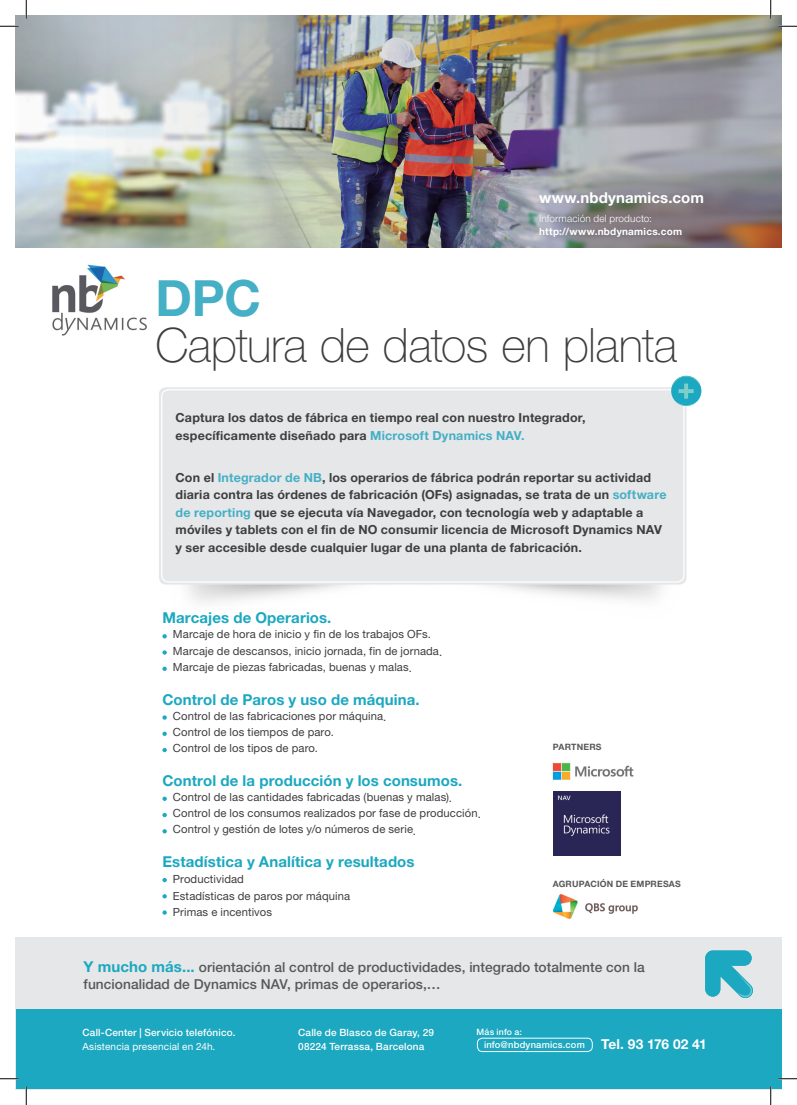
<style>
.page{position:relative;width:797px;height:1105px;background:#fff}
.page>*{position:absolute;margin:0;border:0;box-sizing:border-box;transform-origin:0 0}
.titulos{font:700 50px "Helvetica Neue LT Std";color:#44afc5}
.titulos-2{font:100 47.5px "Helvetica Neue LT Std";letter-spacing:-.01em;color:#3e3e3f}
.titulo02{font:700 15px "Helvetica Neue LT Std";letter-spacing:.005em;color:#1ba8c0}
.titulo02-2{font:700 15px "Helvetica Neue LT Std";letter-spacing:.005em;color:#fff}
.titulos-3{font:500 13.75px/17.5px "Helvetica Neue LT Std";letter-spacing:.005em;color:#57585a}
.titulo02-3{font:700 13.75px "Helvetica Neue LT Std";letter-spacing:-.01em;color:#fff}
.titulo02-4{font:700 12.5px/17.5px "Helvetica Neue LT Std";letter-spacing:.015em;color:#3e3e3f}
.llistat{font:11.25px "Helvetica Neue LT Std";letter-spacing:.01em;color:#3e3e3f}
.titulo02-5{font:500 10px "Helvetica Neue LT Std";letter-spacing:.015em;color:#fff}
.titulo02-6{font:10px "Helvetica Neue LT Std";letter-spacing:.015em;color:#fff}
.titulo02-7{font:700 10px "Helvetica Neue LT Std";letter-spacing:.025em;color:#fff}
.titulo02-8{font:300 10px "Helvetica Neue LT Std";letter-spacing:.015em;color:#fff}
.titulo02-9{font:500 9.38px "Helvetica Neue LT Std";letter-spacing:.02em;color:#fff}
.titulos-4{font:700 8.75px "Helvetica Neue LT Std";letter-spacing:.025em;color:#57585a}
.titulo02-10{font:500 8.75px "Helvetica Neue LT Std";letter-spacing:.02em;color:#fff}
.s1{color:#44afc5}
.s2{font-weight:700;font-size:15px;color:#1ba8c0}
</style>
<div class="page">
<div style="left:16px;top:937px;width:765px;height:152px;background:#e6e7e9"></div>
<div style="left:16px;top:1009px;width:765px;height:80px;background:#1ba8c0"></div>
<img style="left:52px;top:264px;width:95px;height:72px">
<img style="left:16px;top:16px;width:765px;height:232px">
<img style="left:553px;top:791px;width:67px;height:64px">
<img style="left:553px;top:895px;width:85px;height:23px">
<img style="left:552px;top:762px;width:82px;height:18px">
<div style="left:159px;top:387px;width:527px;height:197px;background:#e6e7e9;border-radius:7px"></div>
<div style="left:161px;top:389px;width:523px;height:194px;border:1px solid #fff;border-radius:7px"></div>
<svg style="left:671px;top:376px;width:30px;height:30px"></svg>
<svg style="left:672px;top:376px;width:28px;height:30px"></svg>
<svg style="left:705px;top:950px;width:48px;height:48px"></svg>
<div style="left:477px;top:1038px;width:115px;height:14px;border:1px solid #fff;border-radius:5px"></div>
<svg style="left:162px;top:634px;width:5px;height:4px"></svg>
<svg style="left:162px;top:650px;width:5px;height:5px"></svg>
<svg style="left:162px;top:667px;width:5px;height:4px"></svg>
<svg style="left:162px;top:715px;width:5px;height:5px"></svg>
<svg style="left:162px;top:732px;width:5px;height:4px"></svg>
<svg style="left:162px;top:748px;width:5px;height:4px"></svg>
<svg style="left:162px;top:797px;width:5px;height:4px"></svg>
<svg style="left:162px;top:813px;width:5px;height:4px"></svg>
<svg style="left:162px;top:829px;width:5px;height:4px"></svg>
<svg style="left:162px;top:878px;width:5px;height:4px"></svg>
<svg style="left:162px;top:894px;width:5px;height:4px"></svg>
<svg style="left:162px;top:910px;width:5px;height:5px"></svg>
<svg style="left:0;top:25px;width:19px;height:2px"></svg>
<svg style="left:778px;top:25px;width:19px;height:2px"></svg>
<svg style="left:0;top:1078px;width:19px;height:1px"></svg>
<svg style="left:778px;top:1078px;width:19px;height:1px"></svg>
<svg style="left:25px;top:0;width:2px;height:19px"></svg>
<svg style="left:25px;top:1086px;width:2px;height:19px"></svg>
<svg style="left:770px;top:0;width:1px;height:19px"></svg>
<svg style="left:770px;top:1086px;width:1px;height:19px"></svg>
<p class="titulo02-2" style="left:539px;top:188px;width:166px">www.nbdynamics.com</p>
<p class="titulo02-8" style="left:539px;top:213px;width:114px">Información del producto:</p>
<p class="titulo02-7" style="left:539px;top:225px;width:144px">http://www.nbdynamics.com</p>
<p class="titulos" style="left:156px;top:267px;width:107px">DPC</p>
<p class="titulos-2" style="left:156px;top:318px;width:523px">Captura de datos en planta</p>
<p class="titulo02-4" style="left:176px;top:408px;width:411px">Captura los datos de fábrica en tiempo real con nuestro Integrador, específicamente diseñado para <span class="s1">Microsoft Dynamics NAV.</span></p>
<p class="titulo02-4" style="left:176px;top:468px;width:492px">Con el <span class="s1">Integrador de NB</span>, los operarios de fábrica podrán reportar su actividad diaria contra las órdenes de fabricación (OFs) asignadas, se trata de un <span class="s1">software de reporting</span> que se ejecuta vía Navegador, con tecnología web y adaptable a móviles y tablets con el fin de NO consumir licencia de Microsoft Dynamics NAV y ser accesible desde cualquier lugar de una planta de fabricación.</p>
<p class="titulo02" style="left:162px;top:609px;width:170px">Marcajes de Operarios.</p>
<p class="llistat" style="left:173px;top:628px;width:259px">Marcaje de hora de inicio y fin de los trabajos OFs.</p>
<p class="llistat" style="left:173px;top:644px;width:271px">Marcaje de descansos, inicio jornada, fin de jornada.</p>
<p class="llistat" style="left:173px;top:660px;width:240px">Marcaje de piezas fabricadas, buenas y malas.</p>
<p class="titulo02" style="left:162px;top:690px;width:259px">Control de Paros y uso de máquina.</p>
<p class="llistat" style="left:173px;top:709px;width:215px">Control de las fabricaciones por máquina.</p>
<p class="llistat" style="left:173px;top:725px;width:162px">Control de los tiempos de paro.</p>
<p class="llistat" style="left:173px;top:741px;width:146px">Control de los tipos de paro.</p>
<p class="titulo02" style="left:162px;top:771px;width:301px">Control de la producción y los consumos.</p>
<p class="llistat" style="left:173px;top:790px;width:281px">Control de las cantidades fabricadas (buenas y malas).</p>
<p class="llistat" style="left:173px;top:806px;width:309px">Control de los consumos realizados por fase de producción.</p>
<p class="llistat" style="left:173px;top:823px;width:245px">Control y gestión de lotes y/o números de serie.</p>
<p class="titulo02" style="left:162px;top:853px;width:253px">Estadística y Analítica y resultados</p>
<p class="llistat" style="left:173px;top:873px;width:73px">Productividad</p>
<p class="llistat" style="left:173px;top:889px;width:179px">Estadísticas de paros por máquina</p>
<p class="llistat" style="left:173px;top:905px;width:101px">Primas e incentivos</p>
<p class="titulos-4" style="left:553px;top:741px;width:50px">PARTNERS</p>
<p class="titulos-4" style="left:553px;top:878px;width:129px">AGRUPACIÓN DE EMPRESAS</p>
<p class="titulos-3" style="left:84px;top:958px;width:562px"><span class="s2">Y mucho más...</span> orientación al control de productividades, integrado totalmente con la funcionalidad de Dynamics NAV, primas de operarios,…</p>
<p class="titulo02-5" style="left:83px;top:1026px;width:154px">Call-Center | Servicio telefónico.</p>
<p class="titulo02-6" style="left:83px;top:1040px;width:134px">Asistencia presencial en 24h.</p>
<p class="titulo02-5" style="left:298px;top:1026px;width:137px">Calle de Blasco de Garay, 29</p>
<p class="titulo02-5" style="left:298px;top:1040px;width:128px">08224 Terrassa, Barcelona</p>
<p class="titulo02-10" style="left:476px;top:1027px;width:47px">Más info a:</p>
<p class="titulo02-9" style="left:484px;top:1039px;width:102px">info@nbdynamics.com</p>
<p class="titulo02-3" style="left:601px;top:1036px;width:107px">Tel. 93 176 02 41</p>
</div>
